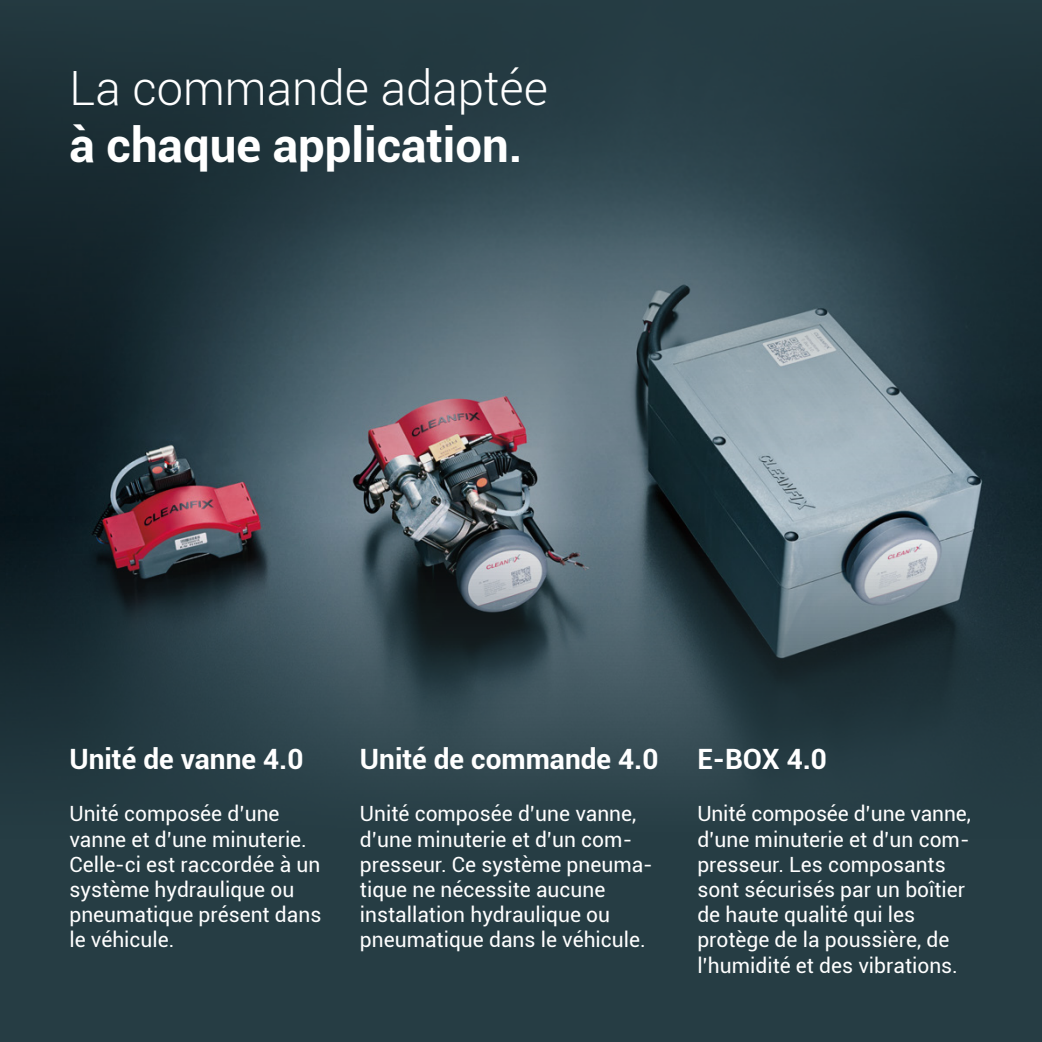
<style>
.page{position:relative;width:1042px;height:1042px;background:#263d44}
.page>*{position:absolute;margin:0;border:0;box-sizing:border-box;transform-origin:0 0}
.t1{font:700 47.25px "Roboto";color:#fff}
.t2{font:300 47.25px "Roboto";color:#fff}
.t3{font:700 28px "Roboto";color:#fff}
.t4{font:21px/25.2px "Roboto";color:#fff}
</style>
<div class="page">
<img style="left:0;top:58px;width:1042px;height:725px">
<h1 class="t2" style="left:69px;top:55px;width:480px">La commande adaptée</h1>
<h1 class="t1" style="left:69px;top:111px;width:455px">à chaque application.</h1>
<h2 class="t3" style="left:69px;top:739px;width:235px">Unité de vanne 4.0</h2>
<p class="t4" style="left:69px;top:800px;width:253px">Unité composée d’une vanne et d’une minuterie.<br>Celle-ci est raccordée à un système hydraulique ou pneumatique présent dans le véhicule.</p>
<h2 class="t3" style="left:360px;top:739px;width:300px">Unité de commande 4.0</h2>
<p class="t4" style="left:360px;top:800px;width:294px">Unité composée d’une vanne, d’une minuterie et d’un com&shy;presseur. Ce système pneuma&shy;tique ne nécessite aucune installation hydraulique ou pneumatique dans le véhicule.</p>
<h2 class="t3" style="left:697px;top:739px;width:131px">E-BOX 4.0</h2>
<p class="t4" style="left:697px;top:800px;width:275px">Unité composée d’une vanne, d’une minuterie et d’un com&shy;presseur. Les composants sont sécurisés par un boîtier de haute qualité qui les protège de la poussière, de l’humidité et des vibrations.</p>
</div>
